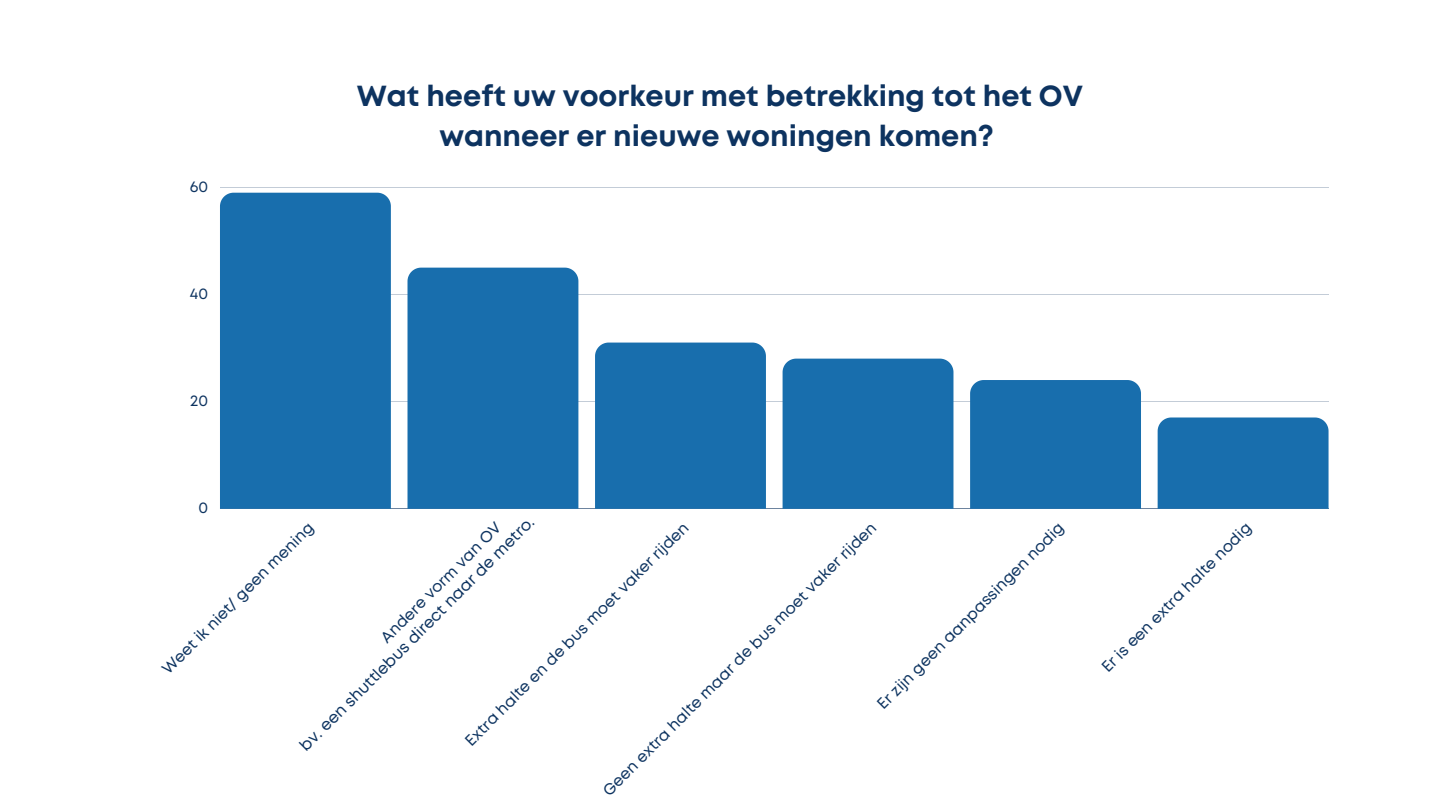
<style>
.page{position:relative;width:1440px;height:810px;background:#fff}
.page>*{position:absolute;margin:0;border:0;box-sizing:border-box;transform-origin:0 0}
.t1{font:700 29px/40.5px "Mont";color:#0d3360;text-align:center}
.t2{font:16px "Mont";color:#0d3360}
.t3{font:15.6px "Mont";color:#0d3360}
</style>
<div class="page">
<hr style="left:220px;top:187px;width:1109px;height:1px;background:#0d3360">
<hr style="left:220px;top:294px;width:1109px;height:1px;background:#0d3360">
<hr style="left:220px;top:401px;width:1109px;height:1px;background:#0d3360">
<hr style="left:220px;top:508px;width:1109px;height:1px;background:#0d3360">
<div style="left:220px;top:193px;width:171px;height:316px;background:#186ead"></div>
<div style="left:408px;top:268px;width:170px;height:241px;background:#186ead"></div>
<div style="left:595px;top:343px;width:171px;height:166px;background:#186ead"></div>
<div style="left:783px;top:359px;width:170px;height:150px;background:#186ead"></div>
<div style="left:970px;top:380px;width:171px;height:129px;background:#186ead"></div>
<div style="left:1158px;top:418px;width:171px;height:91px;background:#186ead"></div>
<p class="t3" style="left:190px;top:181px;width:20px">60</p>
<p class="t3" style="left:190px;top:288px;width:20px">40</p>
<p class="t3" style="left:190px;top:395px;width:19px">20</p>
<p class="t3" style="left:198px;top:502px;width:11px">0</p>
<h1 class="t1" style="left:357px;top:78px;width:728px">Wat heeft uw voorkeur met betrekking tot het OV wanneer er nieuwe woningen komen?</h1>
<p class="t2" style="left:298px;top:744px;width:326px;rotate:-45deg">bv. een shuttlebus direct naar de metro.</p>
<p class="t3" style="left:160px;top:667px;width:209px;rotate:-45deg">Weet ik niet/ geen mening</p>
<p class="t3" style="left:379px;top:636px;width:165px;rotate:-45deg">Andere vorm van OV</p>
<p class="t3" style="left:464px;top:739px;width:310px;rotate:-45deg">Extra halte en de bus moet vaker rijden</p>
<p class="t3" style="left:602px;top:789px;width:380px;rotate:-45deg">Geen extra halte maar de bus moet vaker rijden</p>
<p class="t3" style="left:876px;top:702px;width:258px;rotate:-45deg">Er zijn geen aanpassingen nodig</p>
<p class="t3" style="left:1100px;top:665px;width:206px;rotate:-45deg">Er is een extra halte nodig</p>
</div>
